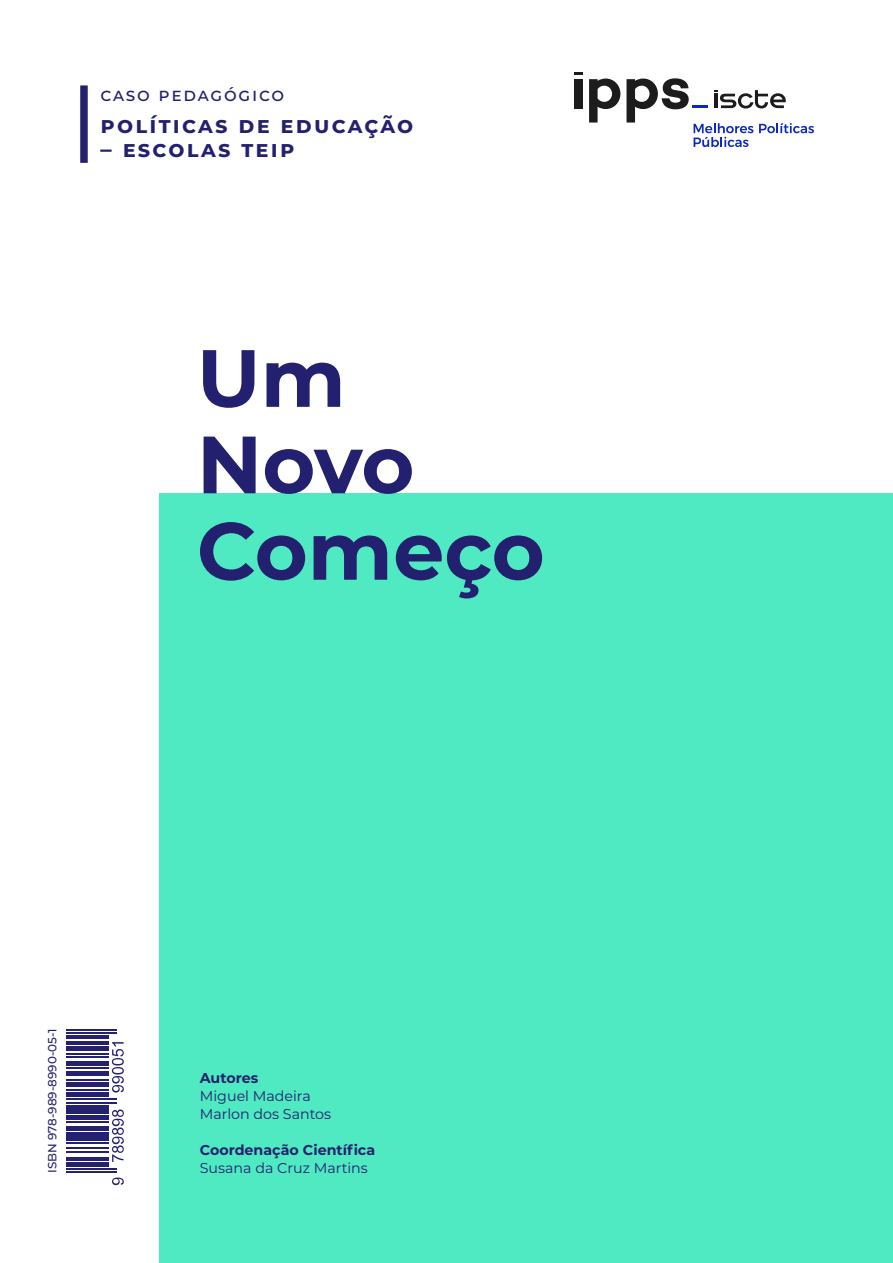
<style>
.page{position:relative;width:893px;height:1263px;background:#fff}
.page>*{position:absolute;margin:0;border:0;box-sizing:border-box;transform-origin:0 0}
.t1{font:700 81px/86.4px "Montserrat";color:#23216f}
.t2{font:700 22.5px "Montserrat";letter-spacing:.1em;color:#23216f}
.t3{font:500 18px "Montserrat";letter-spacing:.1em;color:#23216f}
.t4{font:14.25px/18px "Montserrat";color:#23216f}
.t5{font:700 14.25px "Montserrat";letter-spacing:-.005em;color:#23216f}
.t6{font:500 11.85px "Montserrat";color:#23216f}
</style>
<div class="page">
<hr style="left:51px;top:1171px;width:66px;height:2px;background:#242170">
<hr style="left:51px;top:1168px;width:66px;height:2px;background:#242170">
<div style="left:51px;top:1162px;width:58px;height:5px;background:#242170"></div>
<hr style="left:51px;top:1158px;width:58px;height:3px;background:#242170">
<hr style="left:51px;top:1152px;width:58px;height:1px;background:#242170">
<hr style="left:51px;top:1147px;width:58px;height:1px;background:#242170">
<hr style="left:51px;top:1142px;width:58px;height:2px;background:#242170">
<div style="left:51px;top:1136px;width:58px;height:5px;background:#242170"></div>
<hr style="left:51px;top:1132px;width:58px;height:3px;background:#242170">
<hr style="left:51px;top:1126px;width:58px;height:4px;background:#242170">
<hr style="left:51px;top:1121px;width:58px;height:2px;background:#242170">
<div style="left:51px;top:1115px;width:58px;height:5px;background:#242170"></div>
<hr style="left:51px;top:1111px;width:58px;height:3px;background:#242170">
<hr style="left:51px;top:1105px;width:58px;height:4px;background:#242170">
<hr style="left:51px;top:1102px;width:66px;height:1px;background:#242170">
<hr style="left:51px;top:1099px;width:66px;height:1px;background:#242170">
<hr style="left:51px;top:1093px;width:58px;height:4px;background:#242170">
<hr style="left:51px;top:1089px;width:58px;height:2px;background:#242170">
<hr style="left:51px;top:1082px;width:58px;height:4px;background:#242170">
<hr style="left:51px;top:1079px;width:58px;height:1px;background:#242170">
<div style="left:51px;top:1071px;width:58px;height:5px;background:#242170"></div>
<hr style="left:51px;top:1067px;width:58px;height:1px;background:#242170">
<hr style="left:51px;top:1061px;width:58px;height:4px;background:#242170">
<hr style="left:51px;top:1056px;width:58px;height:2px;background:#242170">
<hr style="left:51px;top:1053px;width:58px;height:2px;background:#242170">
<hr style="left:51px;top:1046px;width:58px;height:4px;background:#242170">
<hr style="left:51px;top:1041px;width:58px;height:3px;background:#242170">
<hr style="left:51px;top:1035px;width:58px;height:3px;background:#242170">
<hr style="left:51px;top:1032px;width:66px;height:2px;background:#242170">
<hr style="left:51px;top:1029px;width:66px;height:1px;background:#242170">
<svg style="left:112px;top:1177px;width:12px;height:8px"></svg>
<svg style="left:112px;top:1109px;width:12px;height:53px"></svg>
<svg style="left:112px;top:1042px;width:12px;height:50px"></svg>
<div style="left:33px;top:1020px;width:33px;height:165px;background:#fff"></div>
<div style="left:159px;top:493px;width:734px;height:770px;background:#4fe9c2"></div>
<svg style="left:589px;top:79px;width:31px;height:44px"></svg>
<div style="left:574px;top:79px;width:8px;height:30px;background:#1c1c1c"></div>
<svg style="left:574px;top:72px;width:8px;height:3px"></svg>
<svg style="left:626px;top:78px;width:188px;height:69px"></svg>
<div style="left:80px;top:85px;width:8px;height:78px;background:#23216f"></div>
<p class="t3" style="left:101px;top:82px;width:185px">CASO PEDAGÓGICO</p>
<h2 class="t2" style="left:101px;top:109px;width:314px">políticas de educação</h2>
<h2 class="t2" style="left:101px;top:133px;width:195px">– escolas teip</h2>
<h1 class="t1" style="left:197px;top:331px;width:349px">Um<br>Novo<br>Começo</h1>
<p class="t6" style="left:44px;top:1173px;width:146px;rotate:-90deg">ISBN 978-989-8990-05-1</p>
<p class="t5" style="left:200px;top:1068px;width:60px">Autores</p>
<p class="t4" style="left:200px;top:1087px;width:133px">Miguel Madeira<br>Marlon dos Santos</p>
<p class="t5" style="left:200px;top:1140px;width:177px">Coordenação Científica</p>
<p class="t4" style="left:200px;top:1159px;width:170px">Susana da Cruz Martins</p>
</div>
